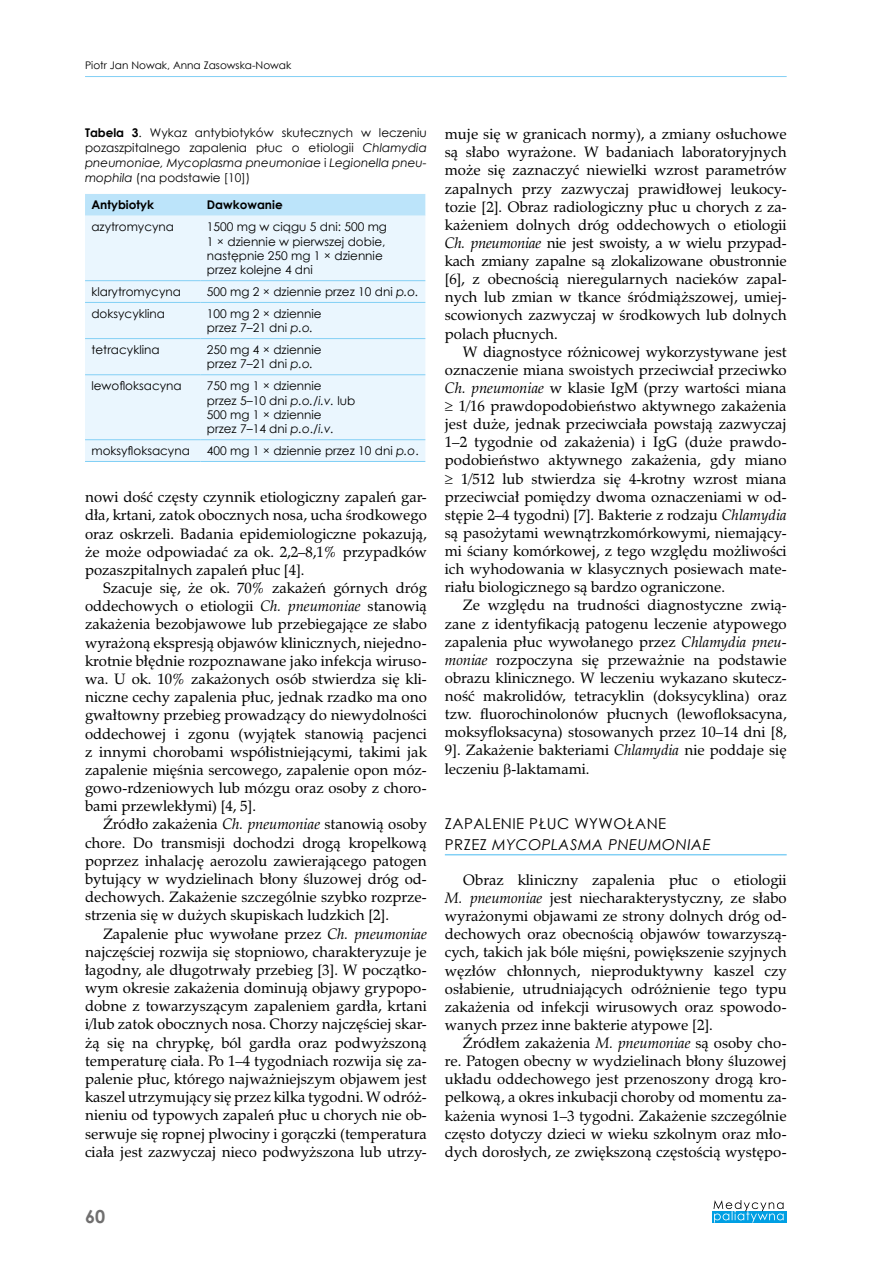
<style>
.page{position:relative;width:893px;height:1263px;background:#fff}
.page>*{position:absolute;margin:0;border:0;box-sizing:border-box;transform-origin:0 0}
.t1{font:700 18px "Century Gothic";color:#706f6f}
.t2{font:15px/18.1px "Zapf Calligr PL";color:#000;text-align:justify}
.t3{font:italic 15px/21.1px "Century Gothic";letter-spacing:.03em;color:#000}
.t4{font:15px "Century Gothic";letter-spacing:.03em;color:#000}
.t5{font:12px/14.4px "Century Gothic";color:#000}
.t6{font:700 12px "Century Gothic";color:#000}
.t7{font:10.5px "Century Gothic";color:#000}
.s1{font-weight:700}
.s2{font-style:italic}
.s3{font-style:normal}
</style>
<div class="page">
<hr style="left:85px;top:76px;width:702px;height:1px;background:#83d0f5">
<div style="left:712px;top:1211px;width:75px;height:11px;background:#009fe3"></div>
<svg style="left:713px;top:1200px;width:71px;height:22px"></svg>
<hr style="left:445px;top:854px;width:342px;height:1px;background:#83d0f5">
<div style="left:85px;top:194px;width:340px;height:22px;background:#bce4fa"></div>
<div style="left:85px;top:216px;width:340px;height:245px;background:#eaf6fe"></div>
<hr style="left:85px;top:280px;width:116px;height:1px;background:#83d0f5">
<hr style="left:201px;top:280px;width:224px;height:1px;background:#83d0f5">
<hr style="left:85px;top:302px;width:116px;height:1px;background:#83d0f5">
<hr style="left:201px;top:302px;width:224px;height:1px;background:#83d0f5">
<hr style="left:85px;top:338px;width:116px;height:1px;background:#83d0f5">
<hr style="left:201px;top:338px;width:224px;height:1px;background:#83d0f5">
<hr style="left:85px;top:374px;width:116px;height:1px;background:#83d0f5">
<hr style="left:201px;top:374px;width:224px;height:1px;background:#83d0f5">
<hr style="left:85px;top:439px;width:116px;height:1px;background:#83d0f5">
<hr style="left:201px;top:439px;width:224px;height:1px;background:#83d0f5">
<hr style="left:85px;top:461px;width:116px;height:1px;background:#83d0f5">
<hr style="left:201px;top:461px;width:224px;height:1px;background:#83d0f5">
<p class="t7" style="left:85px;top:58px;width:208px">Piotr Jan Nowak, Anna Zasowska-Nowak</p>
<p class="t5" style="left:85px;top:125px;width:343px;line-height:15px;text-align:justify"><span class="s1">Tabela 3</span>. Wykaz antybiotyków skutecznych w leczeniu pozaszpitalnego zapalenia płuc o etiologii <span class="s2">Chlamydia pneumoniae, Mycoplasma pneumoniae</span> i <span class="s2">Legionella pneu&shy;mophila</span> (na podstawie [10])</p>
<p class="t6" style="left:91px;top:196px;width:64px">Antybiotyk</p>
<p class="t6" style="left:207px;top:196px;width:77px">Dawkowanie</p>
<p class="t5" style="left:91px;top:219px;width:84px">azytromycyna</p>
<p class="t5" style="left:207px;top:219px;width:182px">1500 mg w ciągu 5 dni: 500 mg<br>1 × dziennie w pierwszej dobie, następnie 250 mg 1 × dziennie przez kolejne 4 dni</p>
<p class="t5" style="left:91px;top:284px;width:91px">klarytromycyna</p>
<p class="t5" style="left:207px;top:284px;width:213px">500 mg 2 × dziennie przez 10 dni <span class="s2">p.o.</span></p>
<p class="t5" style="left:91px;top:306px;width:75px">doksycyklina</p>
<p class="t5" style="left:207px;top:306px;width:116px">100 mg 2 × dziennie przez 7–21 dni <span class="s2">p.o.</span></p>
<p class="t5" style="left:91px;top:342px;width:70px">tetracyklina</p>
<p class="t5" style="left:207px;top:342px;width:116px">250 mg 4 × dziennie przez 7–21 dni <span class="s2">p.o.</span></p>
<p class="t5" style="left:91px;top:378px;width:92px">lewofloksacyna</p>
<p class="t5" style="left:207px;top:378px;width:150px">750 mg 1 × dziennie<br>przez 5–10 dni <span class="s2">p.o.</span>/<span class="s2">i.v.</span> lub<br>500 mg 1 × dziennie<br>przez 7–14 dni <span class="s2">p.o</span>./<span class="s2">i.v.</span></p>
<p class="t5" style="left:91px;top:443px;width:100px">moksyfloksacyna</p>
<p class="t5" style="left:207px;top:443px;width:213px">400 mg 1 × dziennie przez 10 dni <span class="s2">p.o</span>.</p>
<p class="t2" style="left:85px;top:488px;width:343px">nowi dość częsty czynnik etiologiczny zapaleń gar&shy;dła, krtani, zatok obocznych nosa, ucha środkowego oraz oskrzeli. Badania epidemiologiczne pokazują, że może odpowiadać za ok. 2,2–8,1% przypadków pozaszpitalnych zapaleń płuc [4].</p>
<p class="t2" style="left:85px;top:579px;width:343px;text-indent:18px">Szacuje się, że ok. 70% zakażeń górnych dróg oddechowych o etiologii <span class="s2">Ch. pneumoniae</span> stanowią zakażenia bezobjawowe lub przebiegające ze słabo wyrażoną ekspresją objawów klinicznych, niejedno&shy;krotnie błędnie rozpoznawane jako infekcja wiruso&shy;wa. U ok. 10% zakażonych osób stwierdza się kli&shy;niczne cechy zapalenia płuc, jednak rzadko ma ono gwałtowny przebieg prowadzący do niewydolności oddechowej i zgonu (wyjątek stanowią pacjenci z innymi chorobami współistniejącymi, takimi jak zapalenie mięśnia sercowego, zapalenie opon móz&shy;gowo-rdzeniowych lub mózgu oraz osoby z choro&shy;bami przewlekłymi) [4, 5].</p>
<p class="t2" style="left:85px;top:815px;width:343px;text-indent:18px">Źródło zakażenia <span class="s2">Ch. pneumoniae</span> stanowią osoby chore. Do transmisji dochodzi drogą kropelkową poprzez inhalację aerozolu zawierającego patogen bytujący w wydzielinach błony śluzowej dróg od&shy;dechowych. Zakażenie szczególnie szybko rozprze&shy;strzenia się w dużych skupiskach ludzkich [2].</p>
<p class="t2" style="left:85px;top:924px;width:343px;text-indent:18px">Zapalenie płuc wywołane przez <span class="s2">Ch. pneumoniae </span>najczęściej rozwija się stopniowo, charakteryzuje je łagodny, ale długotrwały przebieg [3]. W początko&shy;wym okresie zakażenia dominują objawy grypopo&shy;dobne z towarzyszącym zapaleniem gardła, krtani i/lub zatok obocznych nosa. Chorzy najczęściej skar&shy;żą się na chrypkę, ból gardła oraz podwyższoną temperaturę ciała. Po 1–4 tygodniach rozwija się za&shy;palenie płuc, którego najważniejszym objawem jest kaszel utrzymujący się przez kilka tygodni. W odróż&shy;nieniu od typowych zapaleń płuc u chorych nie ob&shy;serwuje się ropnej plwociny i gorączki (temperatura ciała jest zazwyczaj nieco podwyższona lub utrzy-</p>
<p class="t2" style="left:445px;top:125px;width:343px">muje się w granicach normy), a zmiany osłuchowe są słabo wyrażone. W badaniach laboratoryjnych może się zaznaczyć niewielki wzrost parametrów zapalnych przy zazwyczaj prawidłowej leukocy&shy;tozie [2]. Obraz radiologiczny płuc u chorych z za&shy;każeniem dolnych dróg oddechowych o etiologii <span class="s2">Ch. pneumoniae</span> nie jest swoisty, a w wielu przypad&shy;kach zmiany zapalne są zlokalizowane obustronnie [6], z obecnością nieregularnych nacieków zapal&shy;nych lub zmian w tkance śródmiąższowej, umiej&shy;scowionych zazwyczaj w środkowych lub dolnych polach płucnych.</p>
<p class="t2" style="left:445px;top:342px;width:343px;text-indent:18px">W diagnostyce różnicowej wykorzystywane jest oznaczenie miana swoistych przeciwciał przeciwko <span class="s2">Ch. pneumoniae</span> w klasie IgM (przy wartości miana ≥ 1/16 prawdopodobieństwo aktywnego zakażenia jest duże, jednak przeciwciała powstają zazwyczaj 1–2 tygodnie od zakażenia) i IgG (duże prawdo&shy;podobieństwo aktywnego zakażenia, gdy miano ≥ 1/512 lub stwierdza się 4-krotny wzrost miana przeciwciał pomiędzy dwoma oznaczeniami w od&shy;stępie 2–4 tygodni) [7]. Bakterie z rodzaju <span class="s2">Chlamydia </span>są pasożytami wewnątrzkomórkowymi, niemający&shy;mi ściany komórkowej, z tego względu możliwości ich wyhodowania w klasycznych posiewach mate&shy;riału biologicznego są bardzo ograniczone.</p>
<p class="t2" style="left:445px;top:596px;width:343px;text-indent:18px">Ze względu na trudności diagnostyczne zwią&shy;zane z identyfikacją patogenu leczenie atypowego zapalenia płuc wywołanego przez <span class="s2">Chlamydia pneu&shy;moniae</span> rozpoczyna się przeważnie na podstawie obrazu klinicznego. W leczeniu wykazano skutecz&shy;ność makrolidów, tetracyklin (doksycyklina) oraz tzw. fluorochinolonów płucnych (lewofloksacyna, moksyfloksacyna) stosowanych przez 10–14 dni [8, 9]. Zakażenie bakteriami <span class="s2">Chlamydia</span> nie poddaje się leczeniu -laktamami.</p>
<p class="t4" style="left:445px;top:813px;width:20px">Zapa</p>
<p class="t4" style="left:485px;top:813px;width:55px">leni e płuc</p>
<p class="t4" style="left:574px;top:813px;width:37px">wywołan</p>
<p class="t3" style="left:445px;top:812px;width:267px;text-indent:213px"><span class="s3">e przez</span> Mycoplasma pneumoniae</p>
<p class="t2" style="left:445px;top:871px;width:343px;text-indent:18px">Obraz kliniczny zapalenia płuc o etiologii <span class="s2">M. pneumoniae</span> jest niecharakterystyczny, ze słabo wyrażonymi objawami ze strony dolnych dróg od&shy;dechowych oraz obecnością objawów towarzyszą&shy;cych, takich jak bóle mięśni, powiększenie szyjnych węzłów chłonnych, nieproduktywny kaszel czy osłabienie, utrudniających odróżnienie tego typu zakażenia od infekcji wirusowych oraz spowodo&shy;wanych przez inne bakterie atypowe [2].</p>
<p class="t2" style="left:445px;top:1034px;width:343px;text-indent:18px">Źródłem zakażenia <span class="s2">M. pneumoniae</span> są osoby cho&shy;re. Patogen obecny w wydzielinach błony śluzowej układu oddechowego jest przenoszony drogą kro&shy;pelkową, a okres inkubacji choroby od momentu za&shy;każenia wynosi 1–3 tygodni. Zakażenie szczególnie często dotyczy dzieci w wieku szkolnym oraz mło&shy;dych dorosłych, ze zwiększoną częstością występo-</p>
<p class="t1" style="left:85px;top:1202px;width:22px">60</p>
</div>
